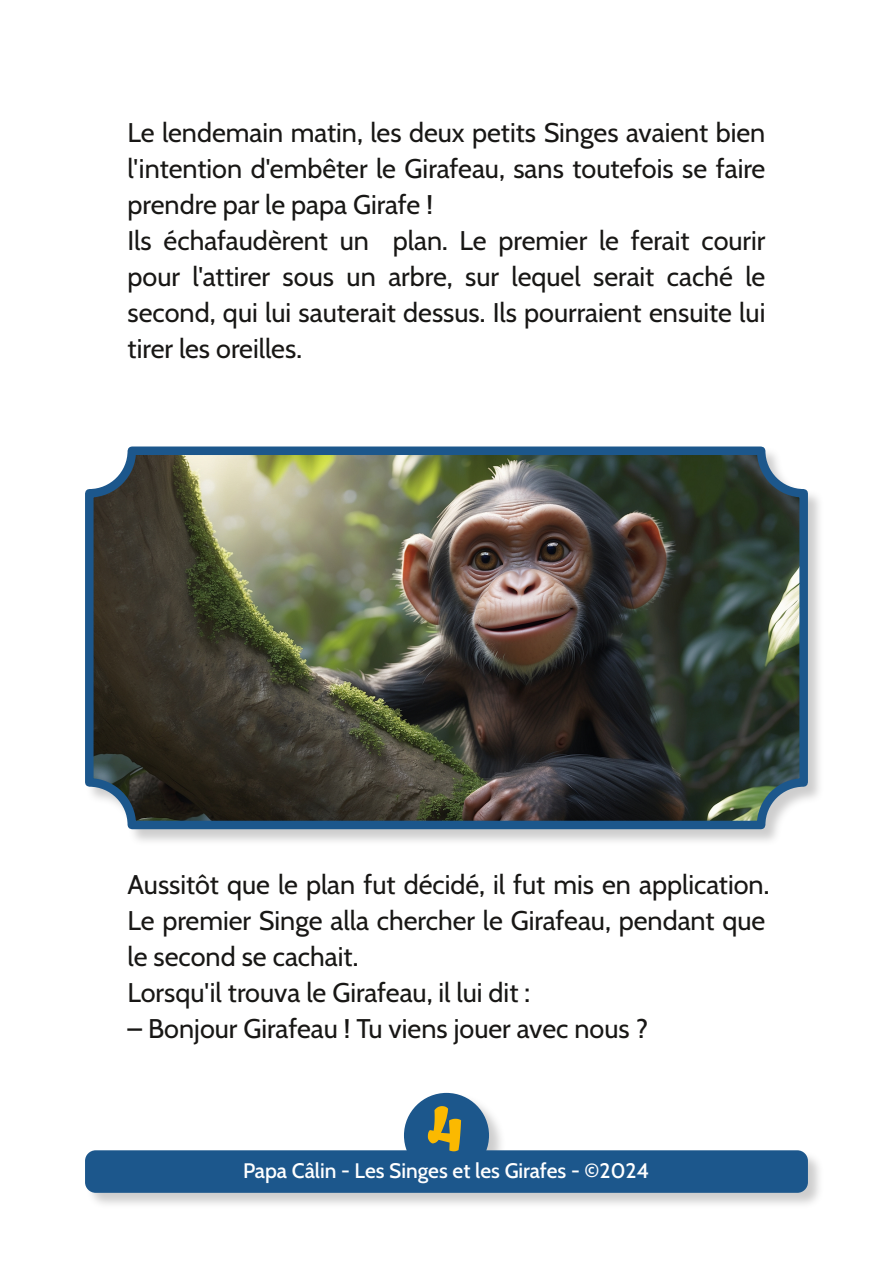
<style>
.page{position:relative;width:893px;height:1263px;background:#fff}
.page>*{position:absolute;margin:0;border:0;box-sizing:border-box;transform-origin:0 0}
.t1{font:60px "Kavoon";color:#fbb900}
.t2{font:27px/36px "Cabin";color:#181715}
.t3{font:500 21px "Cabin";color:#fff}
</style>
<div class="page">
<div style="left:404px;top:1093px;width:102px;height:102px;background:#9d9c9c;opacity:.5"></div>
<div style="left:404px;top:1093px;width:85px;height:85px;background:#1c578c;border-radius:50%"></div>
<div style="left:85px;top:1150px;width:740px;height:60px;background:#9d9c9c;opacity:.5"></div>
<div style="left:85px;top:1150px;width:723px;height:43px;background:#1c578c;border-radius:11px"></div>
<div style="left:85px;top:446px;width:740px;height:400px;background:#9d9c9c;opacity:.5"></div>
<img style="left:89px;top:451px;width:715px;height:374px;border-radius:43px">
<div style="left:85px;top:446px;width:723px;height:383px;border:9px solid #1c578c;border-radius:43px"></div>
<p class="t2" style="left:128px;top:114px;width:639px">Le lendemain matin, les deux petits Singes avaient bien l'intention d'embêter le Girafeau, sans toutefois se faire prendre par le papa Girafe !<br>Ils échafaudèrent un plan. Le premier le ferait courir pour l'attirer sous un arbre, sur lequel serait caché le second, qui lui sauterait dessus. Ils pourraient ensuite lui tirer les oreilles.</p>
<p class="t2" style="left:128px;top:866px;width:643px">Aussitôt que le plan fut décidé, il fut mis en application.<br>Le premier Singe alla chercher le Girafeau, pendant que le second se cachait.<br>Lorsqu'il trouva le Girafeau, il lui dit :</p>
<p class="t2" style="left:128px;top:1010px;width:522px">– Bonjour Girafeau ! Tu viens jouer avec nous ?</p>
<h1 class="t1" style="left:428px;top:1084px;width:37px">4</h1>
<p class="t3" style="left:243px;top:1158px;width:407px">Papa Câlin - Les Singes et les Girafes - ©2024</p>
</div>
